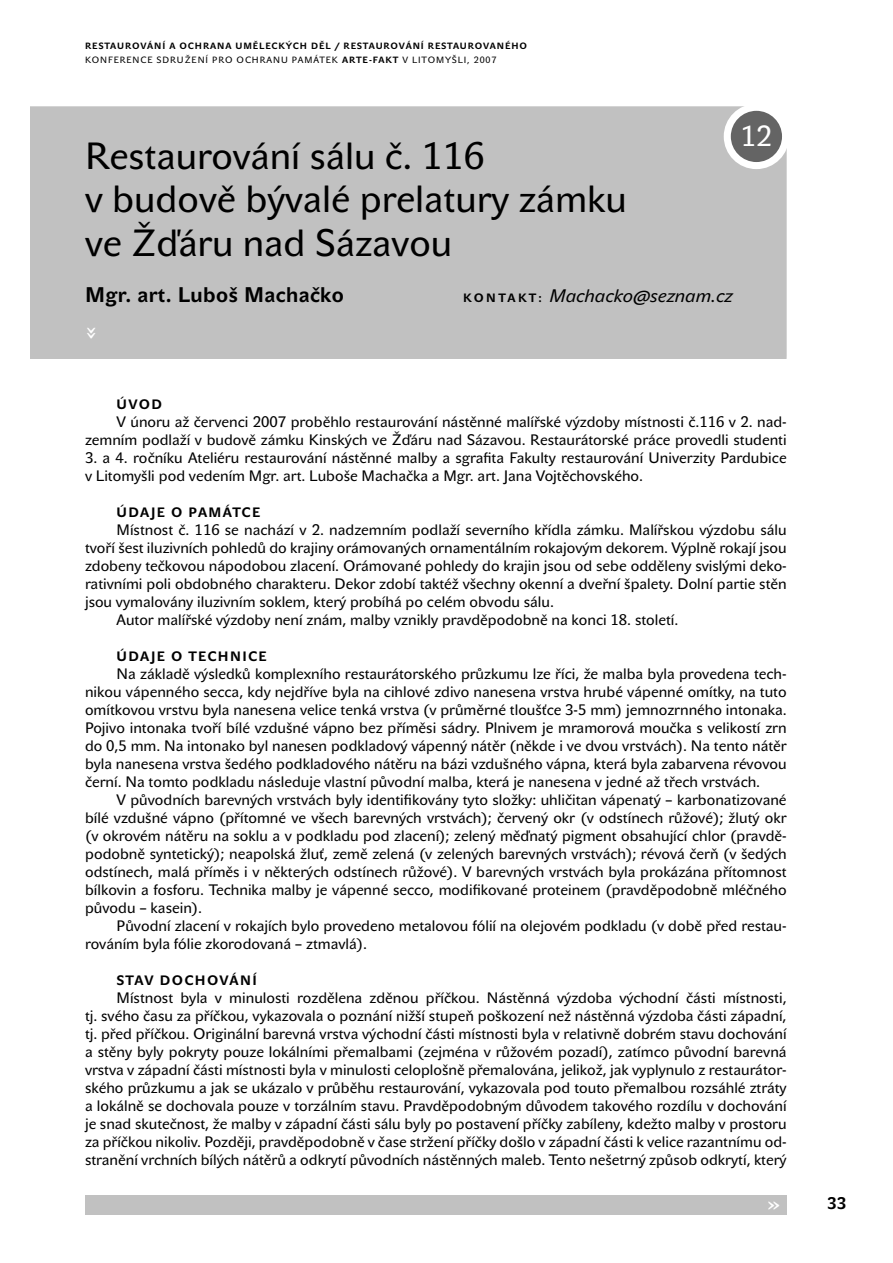
<style>
.page{position:relative;width:893px;height:1263px;background:#fff}
.page>*{position:absolute;margin:0;border:0;box-sizing:border-box;transform-origin:0 0}
.t1{font:37.5px "John Sans Tx NCE";color:#000}
.t2{font:28.5px "John Sans Tx NCE";color:#fff}
.t3{font:700 21px "John Sans Tx NCE";letter-spacing:.02em;color:#000}
.t4{font:italic 18px "John Sans Tx NCE";color:#000}
.t5{font:700 18px "John Sans Tx NCE";color:#fff}
.t6{font:700 16.5px "John Sans Tx NCE";color:#000}
.t7{font:15px/18px "John Sans Tx NCE";color:#000;text-align:justify}
.t8{font:700 13.5px "John Sans Tx NCE";letter-spacing:.1em;color:#000}
.t9{font:700 9px "John Sans Tx NCE";letter-spacing:.1em;color:#000}
.t10{font:9px "John Sans Tx NCE";letter-spacing:.105em;color:#000}
.s1{font-weight:700}
.s2{font-weight:700;font-style:normal;font-size:12px}
</style>
<div class="page">
<div style="left:85px;top:1195px;width:702px;height:19px;background:#c1c1c1"></div>
<div style="left:30px;top:106px;width:757px;height:253px;background:#c1c1c1"></div>
<div style="left:727px;top:107px;width:59px;height:59px;background:#646464;border-radius:50%"></div>
<div style="left:724px;top:104px;width:65px;height:65px;border:7px solid #fff;border-radius:50%"></div>
<p class="t9" style="left:85px;top:41px;width:444px">RESTAUROVÁNÍ A OCHRANA UMĚLECKÝCH DĚL / RESTAUROVÁNÍ RESTAUROVANÉHO</p>
<p class="t10" style="left:85px;top:54px;width:413px">KONFERENCE SDRUŽENÍ PRO OCHRANU PAMÁTEK <span class="s1">ARTE-FAKT</span> V LITOMYŠLI, 2007</p>
<p class="t1" style="left:85px;top:134px;width:401px">Restaurování sálu č. 116</p>
<p class="t1" style="left:85px;top:177px;width:543px">v budově bývalé prelatury zámku</p>
<p class="t1" style="left:85px;top:221px;width:369px">ve Žďáru nad Sázavou</p>
<p class="t2" style="left:740px;top:119px;width:33px">12</p>
<p class="t3" style="left:85px;top:282px;width:260px">Mgr. art. Luboš Machačko</p>
<p class="t4" style="left:463px;top:285px;width:271px"><span class="s2">K O N T A K T :</span> Machacko@seznam.cz</p>
<p class="t5" style="left:104px;top:327px;width:14px;rotate:90deg">»</p>
<p class="t8" style="left:117px;top:396px;width:47px">ÚVOD</p>
<p class="t7" style="left:85px;top:413px;width:703px;text-align:right">V únoru až červenci 2007 proběhlo restaurování nástěnné malířské výzdoby místnosti č.116 v 2. nad&shy;zemním podlaží v budově zámku Kinských ve Žďáru nad Sázavou. Restaurátorské práce provedli studenti</p>
<p class="t7" style="left:85px;top:449px;width:703px">3. a 4. ročníku Ateliéru restaurování nástěnné malby a sgrafita Fakulty restaurování Univerzity Pardubice v Litomyšli pod vedením Mgr. art. Luboše Machačka a Mgr. art. Jana Vojtěchovského.</p>
<p class="t8" style="left:117px;top:504px;width:145px">ÚDAJE O PAMÁTCE</p>
<p class="t7" style="left:85px;top:521px;width:703px;text-indent:32px">Místnost č. 116 se nachází v 2. nadzemním podlaží severního křídla zámku. Malířskou výzdobu sálu tvoří šest iluzivních pohledů do krajiny orámovaných ornamentálním rokajovým dekorem. Výplně rokají jsou zdobeny tečkovou nápodobou zlacení. Orámované pohledy do krajin jsou od sebe odděleny svislými deko&shy;rativními poli obdobného charakteru. Dekor zdobí taktéž všechny okenní a dveřní špalety. Dolní partie stěn jsou vymalovány iluzivním soklem, který probíhá po celém obvodu sálu.</p>
<p class="t7" style="left:117px;top:611px;width:563px">Autor malířské výzdoby není znám, malby vznikly pravděpodobně na konci 18. století.</p>
<p class="t8" style="left:117px;top:648px;width:152px">ÚDAJE O TECHNICE</p>
<p class="t7" style="left:85px;top:665px;width:703px;text-indent:32px">Na základě výsledků komplexního restaurátorského průzkumu lze říci, že malba byla provedena tech&shy;nikou vápenného secca, kdy nejdříve byla na cihlové zdivo nanesena vrstva hrubé vápenné omítky, na tuto omítkovou vrstvu byla nanesena velice tenká vrstva (v průměrné tloušťce 3-5 mm) jemnozrnného intonaka.<br>Pojivo intonaka tvoří bílé vzdušné vápno bez příměsi sádry. Plnivem je mramorová moučka s velikostí zrn do 0,5 mm. Na intonako byl nanesen podkladový vápenný nátěr (někde i ve dvou vrstvách). Na tento nátěr byla nanesena vrstva šedého podkladového nátěru na bázi vzdušného vápna, která byla zabarvena révovou černí. Na tomto podkladu následuje vlastní původní malba, která je nanesena v jedné až třech vrstvách.</p>
<p class="t7" style="left:85px;top:791px;width:703px;text-indent:32px">V původních barevných vrstvách byly identifikovány tyto složky: uhličitan vápenatý – karbonatizované bílé vzdušné vápno (přítomné ve všech barevných vrstvách); červený okr (v odstínech růžové); žlutý okr (v okrovém nátěru na soklu a v podkladu pod zlacení); zelený měďnatý pigment obsahující chlor (pravdě&shy;podobně syntetický); neapolská žluť, země zelená (v zelených barevných vrstvách); révová čerň (v šedých odstínech, malá příměs i v některých odstínech růžové). V barevných vrstvách byla prokázána přítomnost bílkovin a fosforu. Technika malby je vápenné secco, modifikované proteinem (pravděpodobně mléčného původu – kasein).</p>
<p class="t7" style="left:85px;top:917px;width:703px;text-indent:32px">Původní zlacení v rokajích bylo provedeno metalovou fólií na olejovém podkladu (v době před restau&shy;rováním byla fólie zkorodovaná – ztmavlá).</p>
<p class="t8" style="left:117px;top:972px;width:142px">STAV DOCHOVÁNÍ</p>
<p class="t7" style="left:85px;top:989px;width:703px;text-indent:32px">Místnost byla v minulosti rozdělena zděnou příčkou. Nástěnná výzdoba východní části místnosti, tj. svého času za příčkou, vykazovala o poznání nižší stupeň poškození než nástěnná výzdoba části západní, tj. před příčkou. Originální barevná vrstva východní části místnosti byla v relativně dobrém stavu dochování a stěny byly pokryty pouze lokálními přemalbami (zejména v růžovém pozadí), zatímco původní barevná vrstva v západní části místnosti byla v minulosti celoplošně přemalována, jelikož, jak vyplynulo z restaurátor&shy;ského průzkumu a jak se ukázalo v průběhu restaurování, vykazovala pod touto přemalbou rozsáhlé ztráty a lokálně se dochovala pouze v torzálním stavu. Pravděpodobným důvodem takového rozdílu v dochování je snad skutečnost, že malby v západní části sálu byly po postavení příčky zabíleny, kdežto malby v prostoru za příčkou nikoliv. Později, pravděpodobně v čase stržení příčky došlo v západní části k velice razantnímu od&shy;stranění vrchních bílých nátěrů a odkrytí původních nástěnných maleb. Tento nešetrný způsob odkrytí, který</p>
<p class="t5" style="left:768px;top:1193px;width:14px">»</p>
<p class="t6" style="left:827px;top:1194px;width:21px">33</p>
</div>
